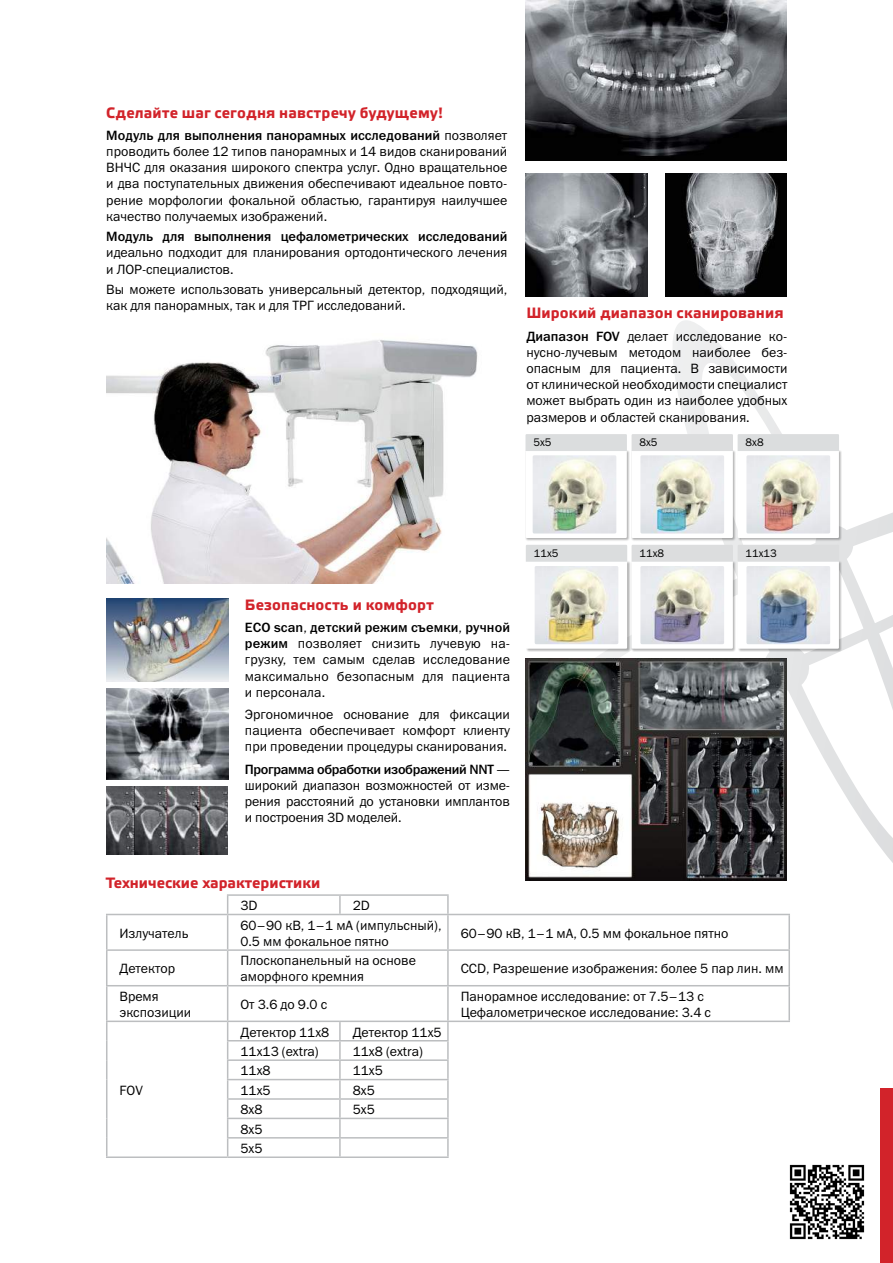
<style>
.page{position:relative;width:893px;height:1263px;background:#fff}
.page>*{position:absolute;margin:0;border:0;box-sizing:border-box;transform-origin:0 0}
.t1{font:15px "Etelka Bol";letter-spacing:.01em;color:#d2232a}
.t2{font:13.5px/16.2px "Franklin Gothic Book C";color:#000}
.t3{font:13.5px "Franklin Gothic Medium C";letter-spacing:-.005em;color:#000}
.t4{font:13.5px "Franklin Gothic Medium C";letter-spacing:-.025em;color:#000}
.t5{font:10.95px "Franklin Gothic Book C";color:#000}
.s1{font-family:"Franklin Gothic Book C"}
.s2{font-family:"Franklin Gothic Medium C"}
</style>
<div class="page">
<img style="left:789px;top:1164px;width:76px;height:76px">
<svg style="left:596px;top:320px;width:297px;height:543px"></svg>
<img style="left:107px;top:340px;width:371px;height:244px">
<div style="left:880px;top:1089px;width:13px;height:174px;background:#d2232a"></div>
<hr style="left:227px;top:894px;width:113px;height:2px;background:#bcbec0">
<hr style="left:340px;top:894px;width:109px;height:2px;background:#bcbec0">
<svg style="left:339px;top:896px;width:2px;height:18px"></svg>
<hr style="left:228px;top:914px;width:112px;height:1px;background:#bcbec0">
<hr style="left:340px;top:914px;width:108px;height:1px;background:#bcbec0">
<hr style="left:447px;top:915px;width:2px;height:34px;background:#bcbec0">
<hr style="left:788px;top:915px;width:2px;height:34px;background:#bcbec0">
<hr style="left:106px;top:951px;width:1px;height:34px;background:#bcbec0">
<hr style="left:228px;top:949px;width:112px;height:2px;background:#bcbec0">
<hr style="left:227px;top:951px;width:1px;height:34px;background:#bcbec0">
<hr style="left:340px;top:949px;width:108px;height:2px;background:#bcbec0">
<hr style="left:448px;top:949px;width:342px;height:2px;background:#bcbec0">
<hr style="left:447px;top:951px;width:2px;height:34px;background:#bcbec0">
<hr style="left:788px;top:951px;width:2px;height:34px;background:#bcbec0">
<hr style="left:106px;top:985px;width:122px;height:1px;background:#bcbec0">
<hr style="left:106px;top:986px;width:1px;height:34px;background:#bcbec0">
<hr style="left:228px;top:985px;width:112px;height:1px;background:#bcbec0">
<hr style="left:227px;top:986px;width:1px;height:34px;background:#bcbec0">
<hr style="left:340px;top:985px;width:108px;height:1px;background:#bcbec0">
<hr style="left:448px;top:985px;width:342px;height:1px;background:#bcbec0">
<hr style="left:447px;top:986px;width:2px;height:34px;background:#bcbec0">
<hr style="left:788px;top:986px;width:2px;height:34px;background:#bcbec0">
<hr style="left:106px;top:1020px;width:122px;height:2px;background:#bcbec0">
<hr style="left:228px;top:1020px;width:112px;height:2px;background:#bcbec0">
<hr style="left:340px;top:1020px;width:108px;height:2px;background:#bcbec0">
<hr style="left:227px;top:1040px;width:113px;height:1px;background:#bcbec0">
<hr style="left:340px;top:1040px;width:109px;height:1px;background:#bcbec0">
<hr style="left:227px;top:1059px;width:113px;height:2px;background:#bcbec0">
<hr style="left:340px;top:1059px;width:109px;height:2px;background:#bcbec0">
<hr style="left:227px;top:1079px;width:113px;height:1px;background:#bcbec0">
<hr style="left:340px;top:1079px;width:109px;height:1px;background:#bcbec0">
<hr style="left:227px;top:1098px;width:113px;height:2px;background:#bcbec0">
<hr style="left:340px;top:1098px;width:109px;height:2px;background:#bcbec0">
<hr style="left:227px;top:1118px;width:113px;height:1px;background:#bcbec0">
<hr style="left:340px;top:1118px;width:109px;height:1px;background:#bcbec0">
<svg style="left:106px;top:1022px;width:1px;height:134px"></svg>
<hr style="left:227px;top:1137px;width:113px;height:1px;background:#bcbec0">
<svg style="left:227px;top:1022px;width:1px;height:134px"></svg>
<hr style="left:340px;top:1137px;width:109px;height:1px;background:#bcbec0">
<svg style="left:339px;top:1022px;width:2px;height:134px"></svg>
<hr style="left:106px;top:1156px;width:122px;height:2px;background:#bcbec0">
<hr style="left:228px;top:1156px;width:112px;height:2px;background:#bcbec0">
<hr style="left:340px;top:1156px;width:109px;height:2px;background:#bcbec0">
<hr style="left:448px;top:1020px;width:342px;height:2px;background:#bcbec0">
<svg style="left:447px;top:1022px;width:2px;height:134px"></svg>
<svg style="left:447px;top:896px;width:2px;height:18px"></svg>
<hr style="left:448px;top:914px;width:342px;height:1px;background:#bcbec0">
<hr style="left:106px;top:915px;width:1px;height:34px;background:#bcbec0">
<hr style="left:227px;top:915px;width:1px;height:34px;background:#bcbec0">
<hr style="left:106px;top:949px;width:122px;height:2px;background:#bcbec0">
<svg style="left:227px;top:896px;width:1px;height:18px"></svg>
<hr style="left:106px;top:914px;width:122px;height:1px;background:#bcbec0">
<img style="left:525px;top:658px;width:261px;height:223px">
<img style="left:106px;top:598px;width:122px;height:83px">
<img style="left:106px;top:688px;width:122px;height:92px">
<img style="left:106px;top:787px;width:122px;height:67px">
<div style="left:525px;top:450px;width:105px;height:92px;background:#000;opacity:.3"></div>
<div style="left:631px;top:450px;width:105px;height:92px;background:#000;opacity:.3"></div>
<div style="left:738px;top:450px;width:104px;height:92px;background:#000;opacity:.3"></div>
<svg style="left:525px;top:434px;width:314px;height:104px"></svg>
<img style="left:746px;top:455px;width:84px;height:78px">
<div style="left:526px;top:560px;width:104px;height:92px;background:#000;opacity:.3"></div>
<div style="left:631px;top:560px;width:105px;height:92px;background:#000;opacity:.3"></div>
<div style="left:738px;top:560px;width:104px;height:92px;background:#000;opacity:.3"></div>
<svg style="left:526px;top:545px;width:313px;height:104px"></svg>
<img style="left:746px;top:566px;width:84px;height:78px">
<img style="left:525px;top:0;width:262px;height:161px">
<img style="left:525px;top:173px;width:122px;height:123px">
<img style="left:665px;top:173px;width:122px;height:123px">
<p class="t1" style="left:106px;top:103px;width:338px">Сделайте шаг сегодня навстречу будущему!</p>
<p class="t3" style="left:106px;top:128px;width:402px">Модуль для выполнения панорамных исследований <span class="s1">позволяет</span></p>
<p class="t2" style="left:106px;top:143px;width:402px;text-align:justify">проводить более 12 типов панорамных и 14 видов сканирований ВНЧС для оказания широкого спектра услуг. Одно вращательное и два поступательных движения обеспечивают идеальное повто&shy;рение морфологии фокальной областью, гарантируя наилучшее качество получаемых изображений.</p>
<p class="t3" style="left:106px;top:229px;width:402px">Модуль для выполнения цефалометрических исследований</p>
<p class="t2" style="left:106px;top:245px;width:402px">идеально подходит для планирования ортодонтического лечения и ЛОР-специалистов.</p>
<p class="t2" style="left:106px;top:281px;width:402px">Вы можете использовать универсальный детектор, подходящий, как для панорамных, так и для ТРГ исследований.</p>
<p class="t1" style="left:526px;top:303px;width:259px">Широкий диапазон сканирования</p>
<p class="t2" style="left:526px;top:328px;width:263px;text-align:justify"><span class="s2">Диапазон FOV</span> делает исследование ко&shy;нусно-лучевым методом наиболее без&shy;опасным для пациента. В зависимости от клинической необходимости специалист может выбрать один из наиболее удобных размеров и областей сканирования.</p>
<p class="t5" style="left:533px;top:436px;width:20px">5x5</p>
<p class="t5" style="left:640px;top:436px;width:20px">8x5</p>
<p class="t5" style="left:746px;top:436px;width:20px">8x8</p>
<p class="t1" style="left:245px;top:595px;width:190px">Безопасность и комфорт</p>
<p class="t3" style="left:245px;top:620px;width:267px">ECO scan<span class="s1">,</span> детский режим съемки<span class="s1">,</span> ручной</p>
<p class="t2" style="left:245px;top:635px;width:267px;text-align:justify"><span class="s2">режим</span> позволяет снизить лучевую на&shy;грузку, тем самым сделав исследование максимально безопасным для пациента и персонала.</p>
<p class="t2" style="left:245px;top:706px;width:267px;text-align:justify">Эргономичное основание для фиксации пациента обеспечивает комфорт клиенту при проведении процедуры сканирования.</p>
<p class="t4" style="left:245px;top:761px;width:267px">Программа обработки изображений NNT <span class="s1">—</span></p>
<p class="t2" style="left:245px;top:777px;width:267px;text-align:justify">широкий диапазон возможностей от изме&shy;рения расстояний до установки имплантов и построения 3D моделей.</p>
<p class="t5" style="left:534px;top:547px;width:26px">11x5</p>
<p class="t5" style="left:640px;top:547px;width:26px">11x8</p>
<p class="t5" style="left:746px;top:547px;width:33px">11x13</p>
<p class="t1" style="left:106px;top:873px;width:216px">Технические характеристики</p>
<p class="t2" style="left:240px;top:897px;width:19px">3D</p>
<p class="t2" style="left:353px;top:897px;width:19px">2D</p>
<p class="t2" style="left:119px;top:925px;width:70px">Излучатель</p>
<p class="t2" style="left:240px;top:917px;width:203px">60–90 кВ, 1–1 мА (импульсный),<br>0.5 мм фокальное пятно</p>
<p class="t2" style="left:461px;top:925px;width:269px">60–90 кВ, 1–1 мА, 0.5 мм фокальное пятно</p>
<p class="t2" style="left:120px;top:960px;width:57px">Детектор</p>
<p class="t2" style="left:240px;top:952px;width:177px">Плоскопанельный на основе аморфного кремния</p>
<p class="t2" style="left:461px;top:960px;width:324px">CCD, Разрешение изображения: более 5 пар лин. мм</p>
<p class="t2" style="left:120px;top:988px;width:73px">Время экспозиции</p>
<p class="t2" style="left:240px;top:996px;width:88px">От 3.6 до 9.0 с</p>
<p class="t2" style="left:461px;top:988px;width:252px">Панорамное исследование: от 7.5–13 с<br>Цефалометрическое исследование: 3.4 с</p>
<p class="t2" style="left:120px;top:1082px;width:25px">FOV</p>
<p class="t2" style="left:240px;top:1024px;width:90px">Детектор 11х8</p>
<p class="t2" style="left:353px;top:1024px;width:90px">Детектор 11х5</p>
<p class="t2" style="left:240px;top:1043px;width:80px">11х13 (extra)</p>
<p class="t2" style="left:353px;top:1043px;width:72px">11х8 (extra)</p>
<p class="t2" style="left:240px;top:1062px;width:32px">11х8</p>
<p class="t2" style="left:353px;top:1062px;width:32px">11х5</p>
<p class="t2" style="left:240px;top:1082px;width:32px">11х5</p>
<p class="t2" style="left:353px;top:1082px;width:24px">8х5</p>
<p class="t2" style="left:240px;top:1101px;width:24px">8х8</p>
<p class="t2" style="left:353px;top:1101px;width:24px">5х5</p>
<p class="t2" style="left:240px;top:1119px;width:24px;line-height:19.4px">8х5<br>5х5</p>
</div>
